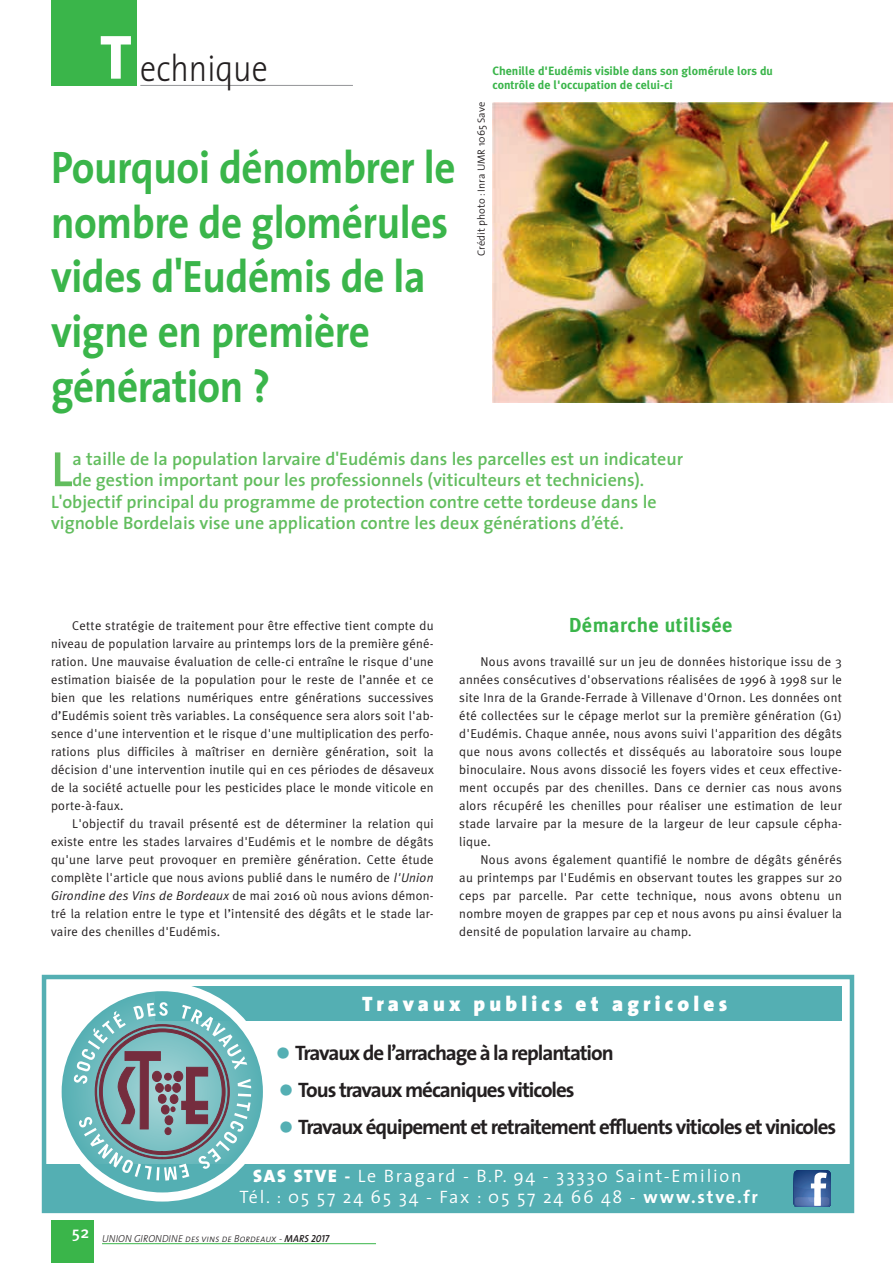
<style>
.page{position:relative;width:893px;height:1263px;background:#fff}
.page>*{position:absolute;margin:0;border:0;box-sizing:border-box;transform-origin:0 0}
.Article_Titre{font:800 63px "The Sans";color:#fff}
.Chapo_noir{font:600 49.95px "The Sans";color:#62bd5e}
.Article_Titre-2{font:700 45.75px/54.9px "The Sans";letter-spacing:-.01em;color:#3ab54a;scale:.9 1}
.t1{font:300 37.5px "The Sans";color:#231f20;scale:.85 1}
.t2{font:700 21px "The Sans";letter-spacing:-.05em;color:#231f20}
.t3{font:900 21px "The Sans";letter-spacing:.2em;color:#fff}
.Article_Inter{font:700 20.25px "Meta Plus";letter-spacing:.02em;color:#3ab54a}
.Chapo_noir-2{font:600 18px "The Sans";color:#62bd5e}
.t4{font:300 18px/21.6px "The Sans";letter-spacing:.1em;color:#fff;text-align:center}
.t5{font:500 16.5px "Meta Plus";color:#fff}
.Article_Texte{font:12.75px/18px "Meta Plus Normal";letter-spacing:.02em;color:#231f20;text-align:justify}
.Article_Légende_ta{font:700 12px/13.5px "Meta Plus";color:#3ab54a}
.légende_photo{font:300 10.5px "The Sans";color:#231f20}
.Article_Texte-2{font:italic 10.2px "The Sans Light Caps";color:#231f20;scale:.95 1}
.s1{font-style:italic}
.s2{font-weight:900;font-size:30px;color:#54afb3}
.s3{font-weight:900}
.s4{font-weight:700}
.s5{font-family:"The Sans Semi Bold Caps"}
</style>
<div class="page">
<hr style="left:102px;top:1243px;width:274px;height:1px;background:#3ab54a">
<div style="left:51px;top:1220px;width:43px;height:43px;background:#3ab54a"></div>
<hr style="left:140px;top:85px;width:213px;height:1px;background:#939598">
<div style="left:51px;top:0;width:85px;height:85px;background:#3ab54a"></div>
<img style="left:492px;top:102px;width:401px;height:301px">
<div style="left:42px;top:975px;width:812px;height:238px;border:4px solid #54afb3"></div>
<div style="left:46px;top:1164px;width:806px;height:47px;background:#54afb3"></div>
<svg style="left:794px;top:1170px;width:36px;height:37px"></svg>
<div style="left:155px;top:986px;width:687px;height:34px;background:#54afb3"></div>
<svg style="left:61px;top:990px;width:203px;height:203px"></svg>
<svg style="left:74px;top:1002px;width:177px;height:178px"></svg>
<div style="left:156px;top:1083px;width:7px;height:9px;background:#752d3e;border-radius:50%"></div>
<div style="left:155px;top:1083px;width:9px;height:10px;border:1px solid #752d3e;border-radius:50%"></div>
<div style="left:173px;top:1083px;width:7px;height:9px;background:#752d3e;border-radius:50%"></div>
<div style="left:172px;top:1083px;width:9px;height:10px;border:1px solid #752d3e;border-radius:50%"></div>
<div style="left:170px;top:1095px;width:8px;height:8px;background:#752d3e;border-radius:50%"></div>
<div style="left:170px;top:1094px;width:8px;height:10px;border:1px solid #752d3e;border-radius:50%"></div>
<div style="left:158px;top:1094px;width:8px;height:9px;background:#752d3e;border-radius:50%"></div>
<div style="left:158px;top:1094px;width:8px;height:9px;border:1px solid #752d3e;border-radius:50%"></div>
<div style="left:161px;top:1105px;width:8px;height:9px;background:#752d3e;border-radius:50%"></div>
<div style="left:161px;top:1105px;width:8px;height:9px;border:1px solid #752d3e;border-radius:50%"></div>
<div style="left:165px;top:1116px;width:8px;height:9px;background:#752d3e;border-radius:50%"></div>
<div style="left:165px;top:1115px;width:8px;height:10px;border:1px solid #752d3e;border-radius:50%"></div>
<div style="left:165px;top:1073px;width:6px;height:7px;background:#752d3e;border-radius:50%"></div>
<div style="left:164px;top:1073px;width:8px;height:7px;border:1px solid #752d3e;border-radius:50%"></div>
<div style="left:53px;top:982px;width:219px;height:219px;border:9px solid #fff;border-radius:50%"></div>
<p class="Article_Titre" style="left:100px;top:4px;width:33px">T</p>
<p class="t1" style="left:140px;top:37px;width:151px">echnique</p>
<p class="Article_Légende_ta" style="left:492px;top:64px;width:282px">Chenille d'Eudémis visible dans son glomérule lors du contrôle de l'occupation de celui-ci</p>
<p class="légende_photo" style="left:473px;top:256px;width:155px;rotate:-90deg">Crédit photo : Inra UMR 1065 Save</p>
<p class="Article_Titre-2" style="left:51px;top:139px;width:451px">Pourquoi dénombrer le nombre de glomérules vides d'Eudémis de la vigne en première génération ?</p>
<p class="Chapo_noir" style="left:51px;top:428px;width:23px">L</p>
<p class="Chapo_noir-2" style="left:72px;top:443px;width:612px">a taille de la population larvaire d'Eudémis dans les parcelles est un indicateur</p>
<p class="Chapo_noir-2" style="left:72px;top:465px;width:573px">de gestion important pour les professionnels (viticulteurs et techniciens).</p>
<p class="Chapo_noir-2" style="left:51px;top:487px;width:607px">L'objectif principal du programme de protection contre cette tordeuse dans le</p>
<p class="Chapo_noir-2" style="left:51px;top:508px;width:574px">vignoble Bordelais vise une application contre les deux générations d’été.</p>
<p class="Article_Texte" style="left:51px;top:616px;width:384px;text-indent:21px">Cette stratégie de traitement pour être effective tient compte du niveau de population larvaire au printemps lors de la première géné&shy;ration. Une mauvaise évaluation de celle-ci entraîne le risque d'une estimation biaisée de la population pour le reste de l’année et ce bien que les relations numériques entre générations successives d’Eudémis soient très variables. La conséquence sera alors soit l'ab&shy;sence d'une intervention et le risque d'une multiplication des perfo&shy;rations plus difficiles à maîtriser en dernière génération, soit la décision d'une intervention inutile qui en ces périodes de désaveux de la société actuelle pour les pesticides place le monde viticole en porte-à-faux.</p>
<p class="Article_Texte" style="left:51px;top:814px;width:384px;text-indent:21px">L'objectif du travail présenté est de déterminer la relation qui existe entre les stades larvaires d'Eudémis et le nombre de dégâts qu'une larve peut provoquer en première génération. Cette étude complète l'article que nous avions publié dans le numéro de <span class="s1">l'Union Girondine des Vins de Bordeaux</span> de mai 2016 où nous avions démon&shy;tré la relation entre le type et l’intensité des dégâts et le stade lar&shy;vaire des chenilles d'Eudémis.</p>
<p class="Article_Inter" style="left:569px;top:614px;width:165px">Démarche utilisée</p>
<p class="Article_Texte" style="left:459px;top:652px;width:384px;text-indent:21px">Nous avons travaillé sur un jeu de données historique issu de 3 années consécutives d'observations réalisées de 1996 à 1998 sur le site Inra de la Grande-Ferrade à Villenave d'Ornon. Les données ont été collectées sur le cépage merlot sur la première génération (G1) d'Eudémis. Chaque année, nous avons suivi l'apparition des dégâts que nous avons collectés et disséqués au laboratoire sous loupe binoculaire. Nous avons dissocié les foyers vides et ceux effective&shy;ment occupés par des chenilles. Dans ce dernier cas nous avons alors récupéré les chenilles pour réaliser une estimation de leur stade larvaire par la mesure de la largeur de leur capsule cépha&shy;lique.</p>
<p class="Article_Texte" style="left:459px;top:850px;width:384px;text-indent:21px">Nous avons également quantifié le nombre de dégâts générés au printemps par l'Eudémis en observant toutes les grappes sur 20 ceps par parcelle. Par cette technique, nous avons obtenu un nombre moyen de grappes par cep et nous avons pu ainsi évaluer la densité de population larvaire au champ.</p>
<p class="t3" style="left:362px;top:986px;width:366px">Travaux publics et agricoles</p>
<p class="t2" style="left:277px;top:1035px;width:338px"><span class="s2">•</span> Travaux de l’arrachage à la replantation</p>
<p class="t2" style="left:280px;top:1072px;width:296px"><span class="s2">•</span> Tous travaux mécaniques viticoles</p>
<p class="t2" style="left:280px;top:1109px;width:558px"><span class="s2">•</span> Travaux équipement et retraitement effluents viticoles et vinicoles</p>
<p class="t5" style="left:72px;top:1222px;width:19px">52</p>
<p class="t4" style="left:240px;top:1164px;width:520px"><span class="s3">SAS STVE</span> <span class="s4">-</span> Le Bragard - B.P. 94 - 33330 Saint-Emilion<br>Tél. : 05 57 24 65 34 - Fax : 05 57 24 66 48 - <span class="s4">www.stve.fr</span></p>
<p class="Article_Texte-2" style="left:102px;top:1230px;width:241px">UNION GIRONDINE des vins de Bordeaux - <span class="s5">MARS 2017</span></p>
</div>
